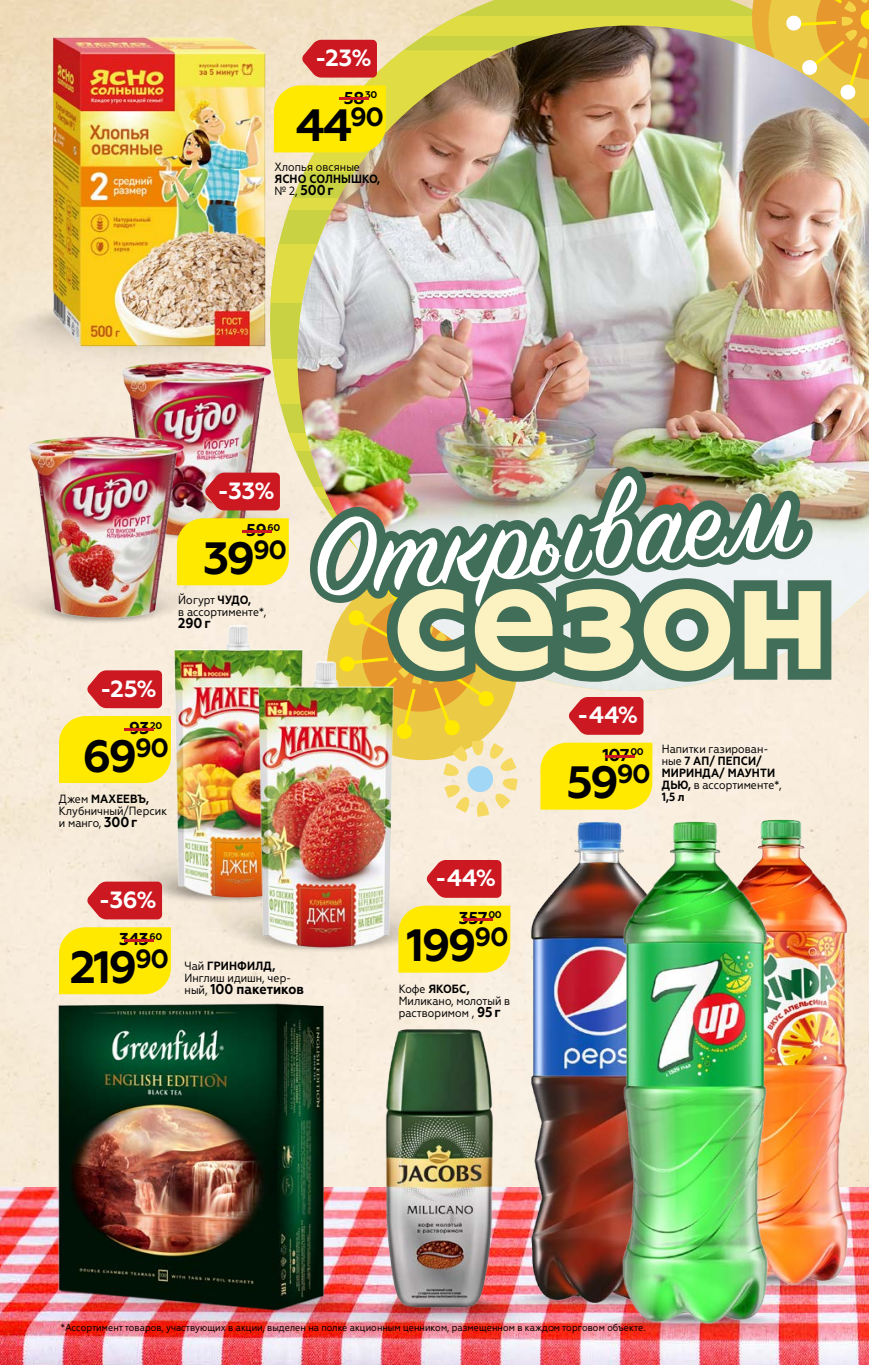
<style>
.page{position:relative;width:869px;height:1365px;background:#fff}
.page>*{position:absolute;margin:0;border:0;box-sizing:border-box;transform-origin:0 0}
.t1{font:700 45.15px "Geometria";letter-spacing:-.06em;color:#000}
.t2{font:700 23.45px "Geometria";color:#fff}
.t3{font:700 17.15px "Geometria";letter-spacing:-.03em;color:#000008}
.t4{font:700 14.35px "Geometria Narrow";color:#000}
.t5{font:11.9px/11.9px "Geometria Narrow";color:#000}
.t6{font:10.15px "Geometria Narrow";color:#000}
.t7{font:700 9.8px "Geometria";letter-spacing:-.03em;color:#000008}
.s1{font-size:17.15px;color:#cb1821}
.s2{font-weight:700}
.s3{font-weight:400;font-size:11.9px}
.s4{font-weight:700;font-size:14.35px}
</style>
<div class="page">
<img style="left:0;top:0;width:868px;height:1187px">
<svg style="left:270px;top:0;width:475px;height:593px;background:#ddda86"></svg>
<div style="left:270px;top:146px;width:598px;height:26px;background:#f5e9d3"></div>
<svg style="left:274px;top:198px;width:23px;height:11px"></svg>
<div style="left:270px;top:359px;width:598px;height:45px;background:#e0dd44"></div>
<div style="left:270px;top:244px;width:598px;height:59px;background:#e0dd44"></div>
<svg style="left:285px;top:433px;width:12px;height:18px"></svg>
<div style="left:270px;top:593px;width:598px;height:46px;background:#f9eddd"></div>
<svg style="left:270px;top:16px;width:475px;height:20px;background:#e6de78"></svg>
<svg style="left:745px;top:0;width:123px;height:26px;background:#ebbc40"></svg>
<img style="left:297px;top:26px;width:571px;height:665px">
<img style="left:309px;top:465px;width:519px;height:158px">
<svg style="left:820px;top:567px;width:21px;height:125px"></svg>
<img style="left:315px;top:475px;width:488px;height:81px">
<img style="left:0;top:1187px;width:868px;height:177px">
<img style="left:0;top:294px;width:278px;height:102px">
<img style="left:48px;top:32px;width:226px;height:320px">
<img style="left:325px;top:1310px;width:234px;height:49px">
<img style="left:380px;top:1025px;width:124px;height:285px">
<img style="left:455px;top:1289px;width:73px;height:33px">
<img style="left:528px;top:816px;width:84px;height:507px">
<img style="left:777px;top:1291px;width:46px;height:11px">
<img style="left:777px;top:810px;width:79px;height:481px">
<div style="left:73px;top:824px;width:93px;height:81px;background:#f7ebda"></div>
<img style="left:134px;top:623px;width:180px;height:278px">
<img style="left:166px;top:871px;width:322px;height:83px">
<img style="left:228px;top:659px;width:209px;height:291px">
<img style="left:823px;top:1242px;width:45px;height:80px">
<img style="left:848px;top:1030px;width:20px;height:280px">
<img style="left:285px;top:479px;width:45px;height:63px">
<img style="left:120px;top:360px;width:165px;height:158px">
<img style="left:0;top:559px;width:230px;height:66px">
<img style="left:13px;top:434px;width:186px;height:185px">
<div style="left:274px;top:85px;width:111px;height:67px;background:#ffe900"></div>
<svg style="left:302px;top:40px;width:75px;height:38px;background:#ce2c31"></svg>
<div style="left:59px;top:716px;width:112px;height:67px;background:#ffe900"></div>
<svg style="left:87px;top:670px;width:75px;height:38px;background:#cf2d34"></svg>
<svg style="left:314px;top:556px;width:506px;height:260px;background:#cdc596"></svg>
<img style="left:17px;top:1261px;width:391px;height:96px">
<div style="left:177px;top:518px;width:112px;height:67px;background:#ffe900"></div>
<svg style="left:205px;top:472px;width:75px;height:38px;background:#cc2b33"></svg>
<div style="left:59px;top:927px;width:112px;height:67px;background:#ffe900"></div>
<svg style="left:87px;top:881px;width:75px;height:38px;background:#cf2e34"></svg>
<div style="left:398px;top:905px;width:112px;height:67px;background:#ffe900"></div>
<svg style="left:426px;top:859px;width:75px;height:38px;background:#d03137"></svg>
<img style="left:551px;top:1310px;width:287px;height:33px">
<img style="left:612px;top:810px;width:165px;height:522px">
<img style="left:29px;top:997px;width:296px;height:319px">
<p class="t2" style="left:315px;top:44px;width:58px">-23%</p>
<p class="t7" style="left:330px;top:89px;width:49px"><span class="s1">-</span>30</p>
<p class="t3" style="left:344px;top:87px;width:22px">58</p>
<p class="t1" style="left:296px;top:98px;width:90px">44<sup>90</sup></p>
<p class="t5" style="left:274px;top:161px;width:107px">Хлопья овсяные<br><span class="s2">ЯСНО СОЛНЫШКО,</span></p>
<p class="t4" style="left:274px;top:182px;width:61px"><span class="s3">№ 2,</span> 500г</p>
<p class="t2" style="left:217px;top:477px;width:59px">-33%</p>
<p class="t7" style="left:233px;top:521px;width:49px"><span class="s1">-</span>60</p>
<p class="t3" style="left:246px;top:520px;width:22px">59</p>
<p class="t1" style="left:203px;top:531px;width:85px">39<sup>90</sup></p>
<p class="t5" style="left:178px;top:594px;width:90px">Йогурт <span class="s2">ЧУДО,<br></span>в ассортименте*,</p>
<p class="t4" style="left:178px;top:614px;width:34px">290г</p>
<p class="t2" style="left:100px;top:674px;width:58px">-25%</p>
<p class="t7" style="left:115px;top:719px;width:49px"><span class="s1">-</span>20</p>
<p class="t3" style="left:129px;top:718px;width:22px">93</p>
<p class="t1" style="left:83px;top:729px;width:88px">69<sup>90</sup></p>
<p class="t5" style="left:59px;top:792px;width:110px">Джем <span class="s2">МАХЕЕВЪ,<br></span>Клубничный/Персик и манго, <span class="s4">300г</span></p>
<p class="t2" style="left:99px;top:885px;width:60px">-36%</p>
<p class="t7" style="left:115px;top:930px;width:49px"><span class="s1">-</span>60</p>
<p class="t3" style="left:119px;top:929px;width:31px">343</p>
<p class="t1" style="left:70px;top:940px;width:101px">219<sup>90</sup></p>
<p class="t2" style="left:435px;top:864px;width:63px">-44%</p>
<p class="t7" style="left:454px;top:908px;width:49px"><span class="s1">-</span>00</p>
<p class="t3" style="left:458px;top:907px;width:30px">357</p>
<p class="t1" style="left:406px;top:918px;width:103px">199<sup>90</sup></p>
<p class="t5" style="left:184px;top:960px;width:108px">Чай <span class="s2">ГРИНФИЛД,<br></span>Инглиш идишн, чер-</p>
<p class="t4" style="left:184px;top:980px;width:121px"><span class="s3">ный,</span> 100 пакетиков</p>
<p class="t5" style="left:398px;top:982px;width:113px">Кофе <span class="s2">ЯКОБС,<br></span>Миликано, молотый в растворимом , <span class="s4">95г</span></p>
<p class="t2" style="left:577px;top:701px;width:63px">-44%</p>
<p class="t7" style="left:596px;top:746px;width:49px"><span class="s1">-</span>00</p>
<p class="t5" style="left:661px;top:742px;width:121px">Напитки газирован&shy;ные <span class="s2">7 АП/ ПЕПСИ/<br>МИРИНДА/ МАУНТИ<br>ДЬЮ,</span> в ассортименте*,<br><span class="s2">1,5 л</span></p>
<p class="t3" style="left:602px;top:744px;width:29px">107</p>
<p class="t1" style="left:566px;top:755px;width:86px">59<sup>90</sup></p>
<p class="t6" style="left:61px;top:1321px;width:586px">*Ассортимент товаров, участвующих в акции, выделен на полке акционным ценником, размещенном в каждом торговом объекте.</p>
</div>
